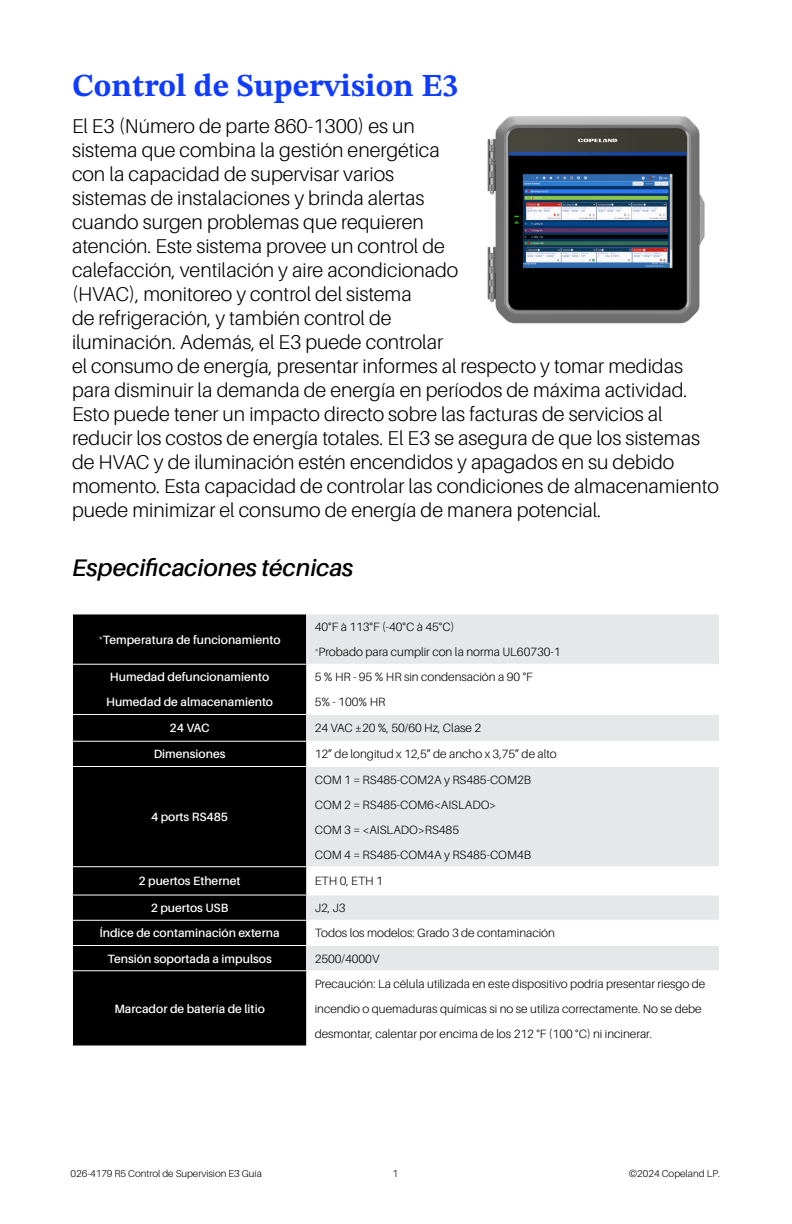
<style>
.page{position:relative;width:792px;height:1224px;background:#fff}
.page>*{position:absolute;margin:0;border:0;box-sizing:border-box;transform-origin:0 0}
.t1{font:700 32px "STIX Two Text";color:#0f3cff}
.t2{font:italic 600 24px "Aileron";color:#000}
.t3{font:300 20px/24px "Aileron";color:#000}
.t4{font:300 12px/25px "Aileron";color:#000}
.t5{font:600 12px/25px "Aileron";color:#fff;text-align:center}
.t6{font:300 10px "Aileron";color:#000}
</style>
<div class="page">
<div style="left:73px;top:614px;width:233px;height:431px;background:#000"></div>
<svg style="left:307px;top:614px;width:412px;height:356px;fill:#e6e7e8"></svg>
<hr style="left:72px;top:664px;width:235px;height:1px;background:#fff">
<hr style="left:307px;top:664px;width:413px;height:1px;background:#fff">
<hr style="left:72px;top:714px;width:235px;height:1px;background:#fff">
<hr style="left:307px;top:714px;width:413px;height:1px;background:#fff">
<hr style="left:72px;top:741px;width:235px;height:1px;background:#fff">
<hr style="left:307px;top:741px;width:413px;height:1px;background:#fff">
<svg style="left:306px;top:715px;width:1px;height:51px"></svg>
<hr style="left:72px;top:766px;width:235px;height:1px;background:#fff">
<hr style="left:307px;top:766px;width:413px;height:1px;background:#fff">
<hr style="left:72px;top:866px;width:235px;height:1px;background:#fff">
<hr style="left:307px;top:866px;width:413px;height:1px;background:#fff">
<hr style="left:72px;top:895px;width:235px;height:1px;background:#fff">
<hr style="left:307px;top:895px;width:413px;height:1px;background:#fff">
<hr style="left:72px;top:920px;width:235px;height:1px;background:#fff">
<hr style="left:307px;top:920px;width:413px;height:1px;background:#fff">
<hr style="left:72px;top:945px;width:235px;height:1px;background:#fff">
<hr style="left:307px;top:945px;width:413px;height:1px;background:#fff">
<svg style="left:306px;top:867px;width:1px;height:103px"></svg>
<hr style="left:72px;top:970px;width:235px;height:1px;background:#fff">
<img style="left:487px;top:116px;width:218px;height:208px">
<h1 class="t1" style="left:72px;top:63px;width:388px">Control de Supervision E3</h1>
<p class="t3" style="left:72px;top:115px;width:648px">El E3 (Número de parte 860-1300) es un<br>sistema que combina la gestión energética<br>con la capacidad de supervisar varios<br>sistemas de instalaciones y brinda alertas<br>cuando surgen problemas que requieren<br>atención. Este sistema provee un control de<br>calefacción, ventilación y aire acondicionado<br>(HVAC), monitoreo y control del sistema<br>de refrigeración, y también control de<br>iluminación. Además, el E3 puede controlar<br>el consumo de energía, presentar informes al respecto y tomar medidas para disminuir la demanda de energía en períodos de máxima actividad.<br>Esto puede tener un impacto directo sobre las facturas de servicios al reducir los costos de energía totales. El E3 se asegura de que los sistemas de HVAC y de iluminación estén encendidos y apagados en su debido momento. Esta capacidad de controlar las condiciones de almacenamiento puede minimizar el consumo de energía de manera potencial.</p>
<p class="t2" style="left:72px;top:554px;width:283px">Especificaciones técnicas</p>
<p class="t5" style="left:99px;top:627px;width:183px"><sup>*</sup>Temperatura de funcionamiento</p>
<p class="t4" style="left:315px;top:615px;width:247px">40°F à 113°F (-40°C à 45°C)<br><sup>*</sup>Probado para cumplir con la norma UL60730-1</p>
<p class="t5" style="left:106px;top:665px;width:168px">Humedad defuncionamiento<br>Humedad de almacenamiento</p>
<p class="t4" style="left:315px;top:665px;width:220px">5 % HR - 95 % HR sin condensación a 90 °F<br>5% - 100% HR</p>
<p class="t5" style="left:169px;top:716px;width:42px">24 VAC</p>
<p class="t4" style="left:315px;top:716px;width:168px">24 VAC ±20 %, 50/60 Hz, Clase 2</p>
<p class="t5" style="left:154px;top:742px;width:73px">Dimensiones</p>
<p class="t4" style="left:315px;top:742px;width:243px">12” de longitud x 12,5” de ancho x 3,75” de alto</p>
<p class="t5" style="left:151px;top:805px;width:79px">4 ports RS485</p>
<p class="t4" style="left:315px;top:767px;width:218px">COM 1 = RS485-COM2A y RS485-COM2B<br>COM 2 = RS485-COM6&lt;AISLADO&gt;<br>COM 3 = &lt;AISLADO&gt;RS485<br>COM 4 = RS485-COM4A y RS485-COM4B</p>
<p class="t5" style="left:139px;top:869px;width:104px">2 puertos Ethernet</p>
<p class="t4" style="left:315px;top:869px;width:70px">ETH 0, ETH 1</p>
<p class="t5" style="left:151px;top:896px;width:79px">2 puertos USB</p>
<p class="t4" style="left:315px;top:896px;width:32px">J2, J3</p>
<p class="t5" style="left:99px;top:921px;width:182px">Índice de contaminación externa</p>
<p class="t4" style="left:315px;top:921px;width:242px">Todos los modelos: Grado 3 de contaminación</p>
<p class="t5" style="left:107px;top:946px;width:166px">Tensión soportada a impulsos</p>
<p class="t4" style="left:315px;top:946px;width:66px">2500/4000V</p>
<p class="t5" style="left:114px;top:996px;width:152px">Marcador de batería de litio</p>
<p class="t4" style="left:315px;top:971px;width:392px">Precaución: La célula utilizada en este dispositivo podría presentar riesgo de incendio o quemaduras químicas si no se utiliza correctamente. No se debe desmontar, calentar por encima de los 212 °F (100 °C) ni incinerar.</p>
<p class="t6" style="left:71px;top:1168px;width:193px">026-4179 R5 Control de Supervision E3 Guía</p>
<p class="t6" style="left:392px;top:1168px;width:7px">1</p>
<p class="t6" style="left:629px;top:1168px;width:93px">©2024 Copeland LP.</p>
</div>
